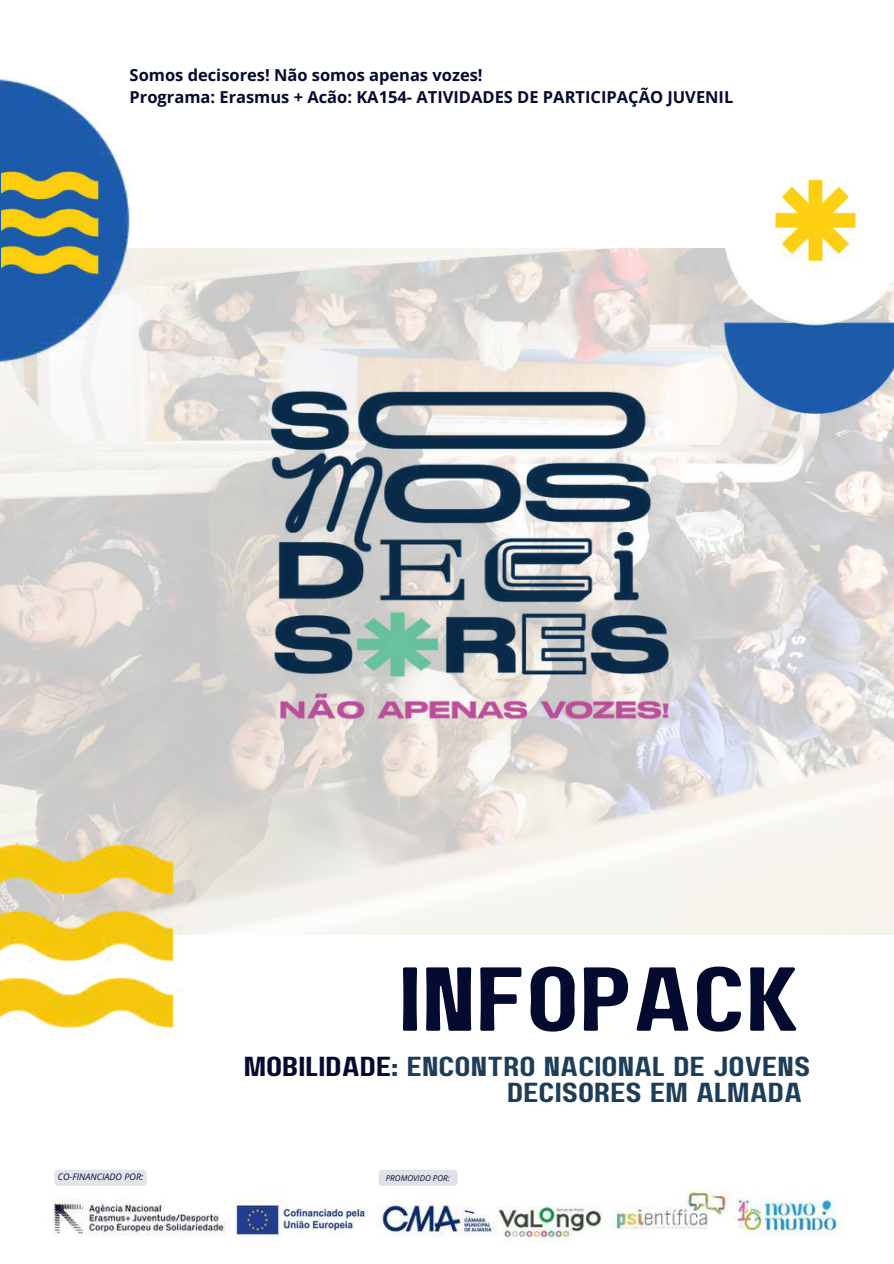
<style>
.page{position:relative;width:894px;height:1264px;background:#fff}
.page>*{position:absolute;margin:0;border:0;box-sizing:border-box;transform-origin:0 0}
.t1{font:90.45px "Paalalabas Display Wide BETA";color:#050a30}
.t2{font:27.45px/25.5px "Paalalabas Display Wide BETA";color:#1e3d58;text-align:right}
.t3{font:700 16.5px/21.3px "Open Sans";color:#050a30}
.t4{font:italic 9px "Open Sans";color:#050a30}
.t5{font:italic 8.1px "Open Sans";color:#050a30}
.s1{color:#050a30}
</style>
<div class="page">
<img style="left:53px;top:1172px;width:788px;height:66px">
<img style="left:234px;top:1202px;width:134px;height:35px">
<div style="left:54px;top:1169px;width:93px;height:16px;background:#e1e5e9"></div>
<div style="left:378px;top:1169px;width:79px;height:16px;background:#dfe3e7"></div>
<img style="left:0;top:248px;width:893px;height:686px">
<img style="left:247px;top:366px;width:440px;height:367px">
<img style="left:688px;top:178px;width:205px;height:248px">
<img style="left:0;top:830px;width:202px;height:199px">
<img style="left:0;top:77px;width:147px;height:316px">
<img style="left:1px;top:157px;width:113px;height:134px">
<p class="t3" style="left:130px;top:64px;width:605px">Somos decisores! Não somos apenas vozes!<br>Programa: Erasmus + Acão: KA154- ATIVIDADES DE PARTICIPAÇÃO JUVENIL</p>
<h1 class="t1" style="left:398px;top:962px;width:403px">INFOPACK</h1>
<p class="t4" style="left:58px;top:1170px;width:87px">CO-FINANCIADO POR:</p>
<h2 class="t2" style="left:243px;top:1055px;width:568px"><span class="s1">MOBILIDADE</span>: ENCONTRO NACIONAL DE JOVENS<br>DECISORES EM ALMADA</h2>
<p class="t5" style="left:385px;top:1172px;width:66px">PROMOVIDO POR:</p>
</div>
